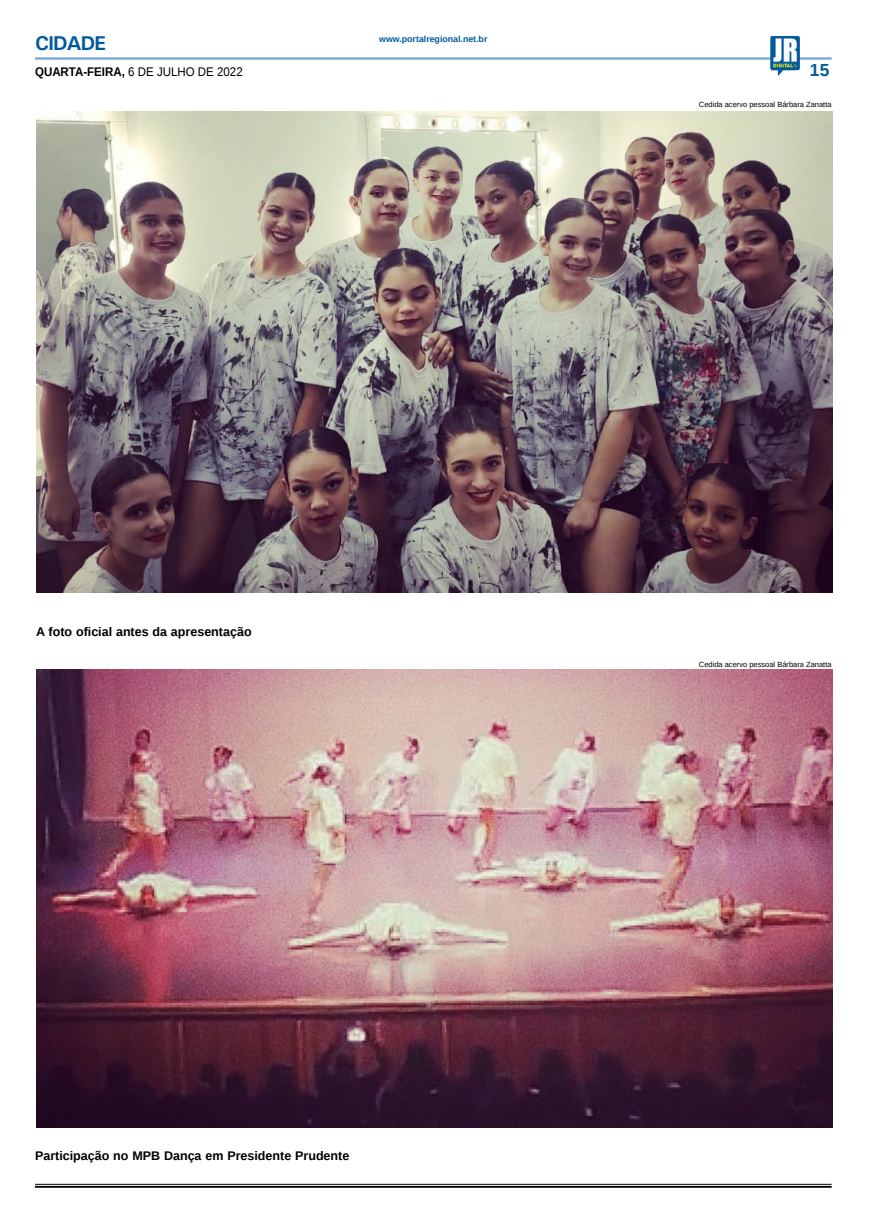
<style>
.page{position:relative;width:869px;height:1223px;background:#fff}
.page>*{position:absolute;margin:0;border:0;box-sizing:border-box;transform-origin:0 0}
.TITULO_PG{font:700 20px "Univers";letter-spacing:-.04em;color:#005a9e}
.TÍTULO{font:700 17.5px "Liberation Sans";color:#005a9e}
.LEGENDA{font:700 12.5px "Liberation Sans";color:#000}
.DATA_PG{font:12.5px "Liberation Sans";color:#000;scale:.92 1}
.DATA_PG-2{font:700 8.75px "Liberation Sans";color:#005a9e}
.CRÉDITO_FOTO{font:7.5px "Liberation Sans";color:#000}
.s1{font-weight:700}
</style>
<div class="page">
<hr style="left:35px;top:57px;width:796px;height:3px;background:#005a9e">
<img style="left:769px;top:36px;width:30px;height:40px">
<hr style="left:35px;top:1183px;width:796px;height:1px;background:#000">
<hr style="left:35px;top:1185px;width:796px;height:2px;background:#000">
<img style="left:36px;top:112px;width:796px;height:480px">
<img style="left:36px;top:670px;width:796px;height:457px">
<p class="TITULO_PG" style="left:35px;top:31px;width:72px">CIDADE</p>
<p class="DATA_PG" style="left:35px;top:65px;width:227px"><span class="s1">QUARTA-FEIRA,</span> 6 DE JULHO DE 2022</p>
<p class="DATA_PG-2" style="left:379px;top:33px;width:110px">www.portalregional.net.br</p>
<p class="LEGENDA" style="left:36px;top:622px;width:217px">A foto oficial antes da apresentação</p>
<p class="LEGENDA" style="left:35px;top:1147px;width:315px">Participação no MPB Dança em Presidente Prudente</p>
<p class="TÍTULO" style="left:809px;top:58px;width:21px">15</p>
<p class="CRÉDITO_FOTO" style="left:698px;top:100px;width:134px">Cedida acervo pessoal Bárbara Zanatta</p>
<p class="CRÉDITO_FOTO" style="left:698px;top:660px;width:134px">Cedida acervo pessoal Bárbara Zanatta</p>
</div>
